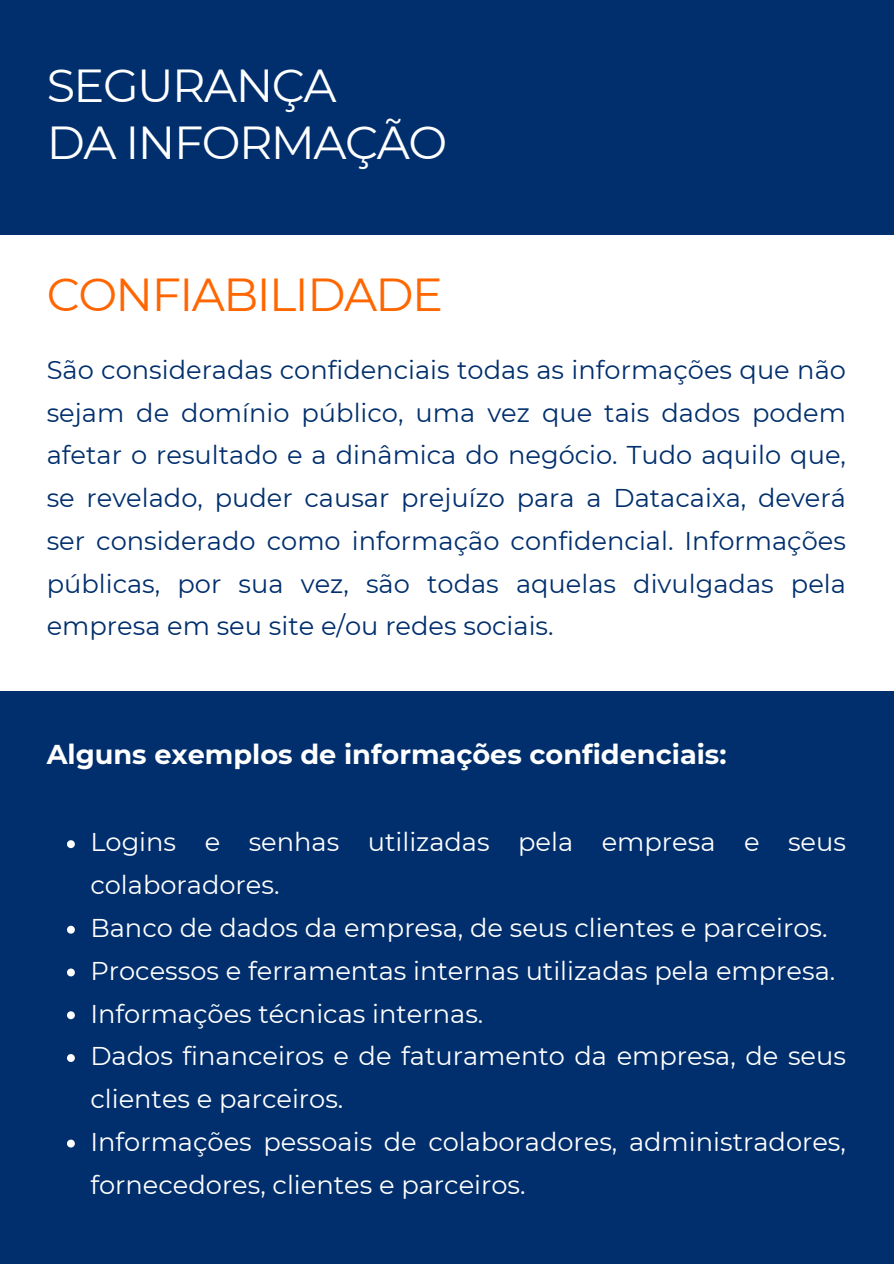
<style>
.page{position:relative;width:894px;height:1264px;background:#fff}
.page>*{position:absolute;margin:0;border:0;box-sizing:border-box;transform-origin:0 0}
.t1{font:46.2px/56.2px "Montserrat";letter-spacing:-.035em;color:#fff}
.t2{font:46.2px "Montserrat";letter-spacing:-.035em;color:#f60}
.t3{font:700 27.15px "Montserrat";color:#fff}
.t4{font:25.65px/42.8px "Montserrat";color:#012f6d;text-align:justify}
.t5{font:25.65px/42.8px "Montserrat";color:#fff}
</style>
<div class="page">
<div style="left:0;top:0;width:893px;height:1263px;background:#012f6d"></div>
<div style="left:0;top:236px;width:893px;height:454px;background:#fff"></div>
<svg style="left:67px;top:840px;width:8px;height:8px"></svg>
<svg style="left:67px;top:925px;width:8px;height:8px"></svg>
<svg style="left:67px;top:968px;width:8px;height:8px"></svg>
<svg style="left:67px;top:1011px;width:8px;height:8px"></svg>
<svg style="left:67px;top:1054px;width:8px;height:7px"></svg>
<svg style="left:67px;top:1139px;width:8px;height:8px"></svg>
<p class="t1" style="left:47px;top:58px;width:402px">SEGURANÇA<br>DA INFORMAÇÃO</p>
<p class="t2" style="left:47px;top:266px;width:398px">CONFIABILIDADE</p>
<h1 class="t4" style="left:47px;top:348px;width:800px">São consideradas confidenciais todas as informações que não sejam de domínio público, uma vez que tais dados podem afetar o resultado e a dinâmica do negócio. Tudo aquilo que, se revelado, puder causar prejuízo para a Datacaixa, deverá ser considerado como informação confidencial. Informações públicas, por sua vez, são todas aquelas divulgadas pela empresa em seu site e/ou redes sociais.</h1>
<h1 class="t3" style="left:47px;top:737px;width:681px">Alguns exemplos de informações confidenciais:</h1>
<p class="t5" style="left:90px;top:820px;width:756px">Logins e senhas utilizadas pela empresa e seus colaboradores.</p>
<h2 class="t5" style="left:90px;top:906px;width:738px">Banco de dados da empresa, de seus clientes e parceiros.</h2>
<p class="t5" style="left:90px;top:949px;width:746px">Processos e ferramentas internas utilizadas pela empresa.</p>
<p class="t5" style="left:90px;top:991px;width:394px">Informações técnicas internas.</p>
<p class="t5" style="left:90px;top:1034px;width:756px">Dados financeiros e de faturamento da empresa, de seus clientes e parceiros.</p>
<p class="t5" style="left:90px;top:1120px;width:756px">Informações pessoais de colaboradores, administradores, fornecedores, clientes e parceiros.</p>
</div>
